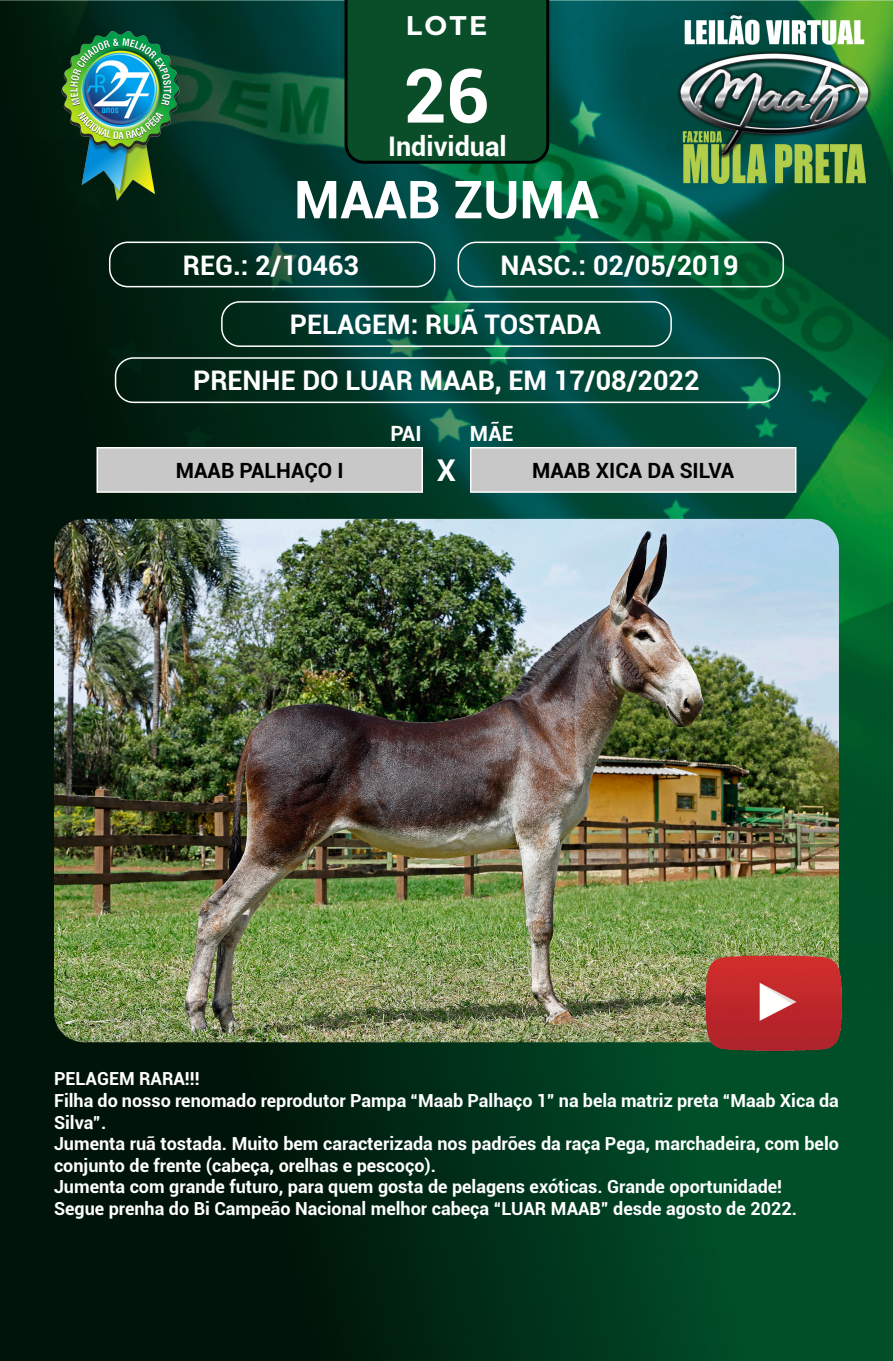
<style>
.page{position:relative;width:893px;height:1361px;background:#fff}
.page>*{position:absolute;margin:0;border:0;box-sizing:border-box;transform-origin:0 0}
.t1{font:700 75px "Roboto";color:#fff}
.t2{font:700 52.5px "Roboto";color:#fff}
.t3{font:700 30px "Roboto";color:#fff}
.t4{font:700 27px "Roboto";color:#fff}
.t5{font:700 27px "Montserrat";color:#fff}
.t6{font:700 21px "Roboto";color:#000}
.t7{font:700 21px "Roboto";color:#fff}
.t8{font:700 18px/21.6px "Roboto";color:#fff}
</style>
<div class="page">
<img style="left:0;top:0;width:893px;height:1361px">
<img style="left:54px;top:22px;width:132px;height:188px">
<img style="left:669px;top:13px;width:203px;height:183px">
<div style="left:345px;top:0;width:204px;height:164px;background:#094e28"></div>
<div style="left:109px;top:242px;width:326px;height:45px;border:2px solid #fff;border-radius:18px"></div>
<div style="left:458px;top:242px;width:326px;height:45px;border:2px solid #fff;border-radius:18px"></div>
<div style="left:221px;top:301px;width:451px;height:46px;border:2px solid #fff;border-radius:18px"></div>
<div style="left:97px;top:448px;width:325px;height:44px;background:#c8c8c8"></div>
<div style="left:97px;top:447px;width:326px;height:46px;border:2px solid #fff"></div>
<div style="left:471px;top:448px;width:325px;height:44px;background:#c8c8c8"></div>
<div style="left:470px;top:447px;width:326px;height:46px;border:2px solid #fff"></div>
<img style="left:54px;top:519px;width:785px;height:523px">
<img style="left:704px;top:953px;width:140px;height:99px">
<div style="left:115px;top:357px;width:665px;height:46px;border:2px solid #fff;border-radius:18px"></div>
<p class="t5" style="left:406px;top:6px;width:83px">LOTE</p>
<p class="t1" style="left:403px;top:43px;width:88px">26</p>
<p class="t4" style="left:388px;top:128px;width:120px">Individual</p>
<p class="t2" style="left:294px;top:163px;width:306px">MAAB ZUMA</p>
<p class="t4" style="left:183px;top:246px;width:178px">REG.: 2/10463</p>
<p class="t4" style="left:500px;top:246px;width:240px">NASC.: 02/05/2019</p>
<p class="t4" style="left:290px;top:305px;width:313px">PELAGEM: RUÃ TOSTADA</p>
<p class="t4" style="left:193px;top:362px;width:508px">PRENHE DO LUAR MAAB, EM 17/08/2022</p>
<p class="t7" style="left:390px;top:418px;width:33px">PAI</p>
<p class="t7" style="left:470px;top:418px;width:45px">MÃE</p>
<p class="t6" style="left:176px;top:455px;width:169px">MAAB PALHAÇO I</p>
<p class="t3" style="left:437px;top:449px;width:21px">X</p>
<p class="t6" style="left:532px;top:455px;width:204px">MAAB XICA DA SILVA</p>
<p class="t8" style="left:54px;top:1067px;width:147px">PELAGEM RARA!!!</p>
<p class="t8" style="left:54px;top:1089px;width:786px">Filha do nosso renomado reprodutor Pampa “Maab Palhaço 1” na bela matriz preta “Maab Xica da<br>Silva”.</p>
<p class="t8" style="left:54px;top:1132px;width:786px">Jumenta ruã tostada. Muito bem caracterizada nos padrões da raça Pega, marchadeira, com belo conjunto de frente (cabeça, orelhas e pescoço).</p>
<p class="t8" style="left:54px;top:1175px;width:730px">Jumenta com grande futuro, para quem gosta de pelagens exóticas. Grande oportunidade!</p>
<p class="t8" style="left:54px;top:1197px;width:744px">Segue prenha do Bi Campeão Nacional melhor cabeça “LUAR MAAB” desde agosto de 2022.</p>
</div>
